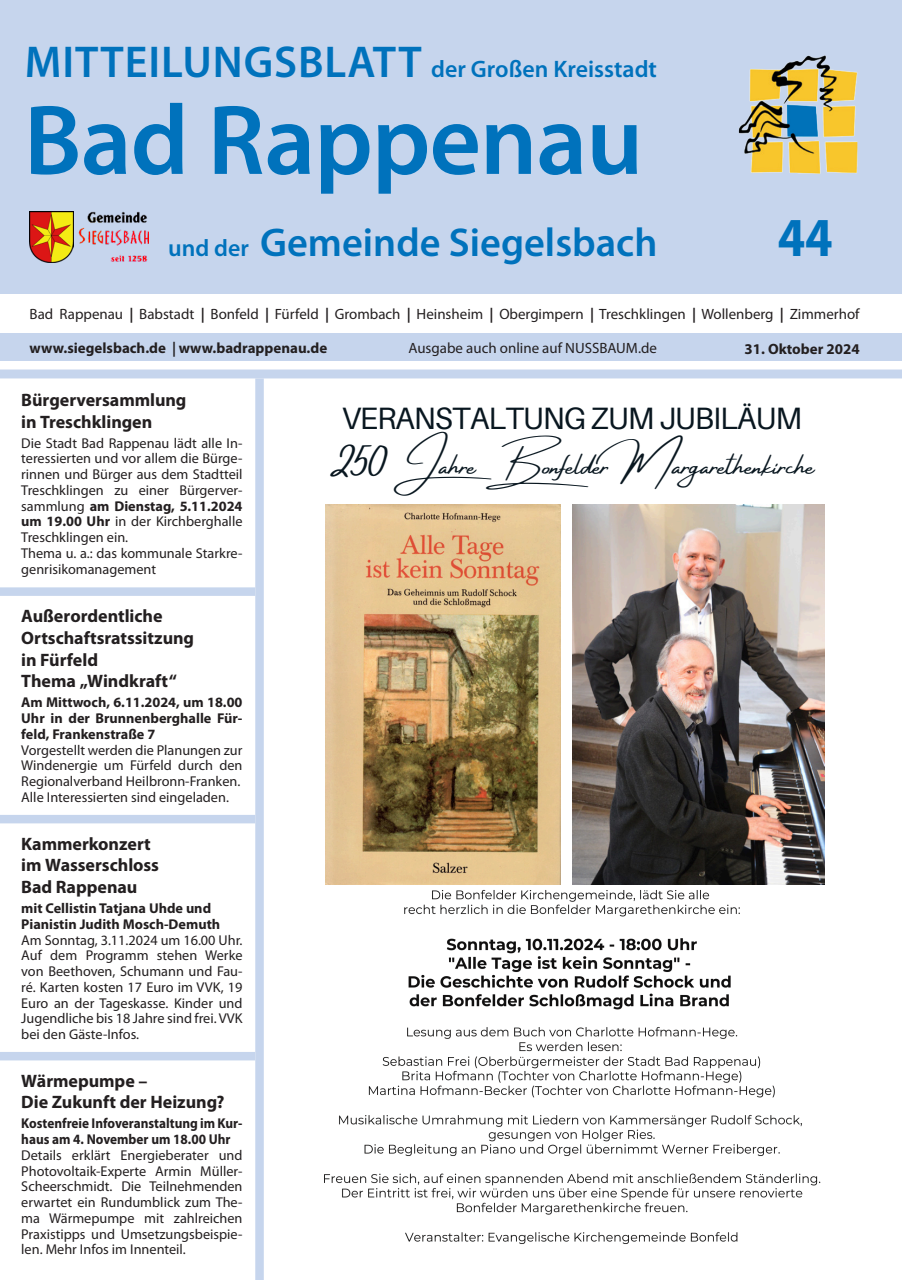
<style>
.page{position:relative;width:902px;height:1280px;background:#fff}
.page>*{position:absolute;margin:0;border:0;box-sizing:border-box;transform-origin:0 0}
.t1{font:600 100.05px "Myriad Pro";letter-spacing:-.01em;color:#0072bc}
.t2{font:700 55.2px "Myriad Pro";color:#0072bc;scale:.9 1}
.t3{font:600 40.35px "Myriad Pro";color:#0072bc}
.t4{font:30.9px "Aileron";letter-spacing:-.035em;color:#091720}
.t5{font:29.25px "Amsterdam Four";letter-spacing:-.005em;color:#091720}
.t6{font:600 23.85px "Myriad Pro";color:#0072bc}
.NM_Teaser_Überschrift{font:700 18px/21.8px "Myriad Pro";letter-spacing:-.005em;color:#231f20}
.t7{font:15px "Myriad Pro";color:#231f20}
.t8{font:700 15px "Myriad Pro";color:#231f20}
.NM_Teaser_Grundtext{font:14.25px/15.8px "Myriad Pro";color:#231f20;text-align:justify}
.NM_Teaser_Grundtext-2{font:700 14.25px/15.8px "Myriad Pro";color:#231f20}
.NM_Teaser_Grundtext-3{font:700 14.25px/15.8px "Myriad Pro";color:#231f20;scale:.93 1}
.s1{font-size:44.85px}
.s2{font-size:23.85px}
.s3{font-weight:700;font-style:italic}
.s4{font-style:italic}
.s5{font-weight:700}
</style>
<div class="page">
<div style="left:0;top:333px;width:901px;height:27px;background:#c6d5ed"></div>
<div style="left:0;top:0;width:901px;height:293px;background:#c6d5ed"></div>
<img style="left:738px;top:55px;width:119px;height:119px">
<div style="left:0;top:369px;width:901px;height:9px;background:#c6d5ed"></div>
<img style="left:30px;top:211px;width:44px;height:52px">
<img style="left:79px;top:212px;width:70px;height:50px">
<div style="left:0;top:587px;width:255px;height:9px;background:#c6d5ed"></div>
<div style="left:0;top:1052px;width:255px;height:8px;background:#c6d5ed"></div>
<div style="left:0;top:815px;width:255px;height:8px;background:#c6d5ed"></div>
<div style="left:255px;top:378px;width:9px;height:902px;background:#c6d5ed"></div>
<img style="left:325px;top:504px;width:235px;height:380px">
<img style="left:572px;top:504px;width:252px;height:380px">
<img style="left:324px;top:889px;width:497px;height:355px">
<h3 class="t6" style="left:25px;top:54px;width:633px"><span class="s1">MITTEILUNGSBLATT</span> der Großen Kreisstadt</h3>
<h1 class="t1" style="left:24px;top:77px;width:620px">Bad Rappenau</h1>
<h3 class="t3" style="left:168px;top:217px;width:491px"><span class="s2">und der</span> Gemeinde Siegelsbach</h3>
<h2 class="t2" style="left:777px;top:202px;width:63px">44</h2>
<p class="t7" style="left:30px;top:305px;width:831px">Bad Rappenau <span class="s3">|</span> Babstadt <span class="s3">|</span> Bonfeld <span class="s3">|</span> Fürfeld <span class="s3">|</span> Grombach <span class="s3">|</span> Heinsheim <span class="s3">|</span> Obergimpern <span class="s3">|</span> Treschklingen <span class="s3">|</span> Wollenberg <span class="s3">|</span> Zimmerhof</p>
<p class="t8" style="left:30px;top:338px;width:299px">www.siegelsbach.de <span class="s4">|</span> www.badrappenau.de</p>
<p class="t8" style="left:744px;top:339px;width:117px">31. Oktober 2024</p>
<p class="t7" style="left:408px;top:339px;width:250px">Ausgabe auch online auf NUSSBAUM.de</p>
<p class="NM_Teaser_Überschrift" style="left:21px;top:388px;width:167px">Bürgerversammlung in Treschklingen</p>
<p class="NM_Teaser_Grundtext" style="left:21px;top:435px;width:223px">Die Stadt Bad Rappenau lädt alle In&shy;teressierten und vor allem die Bürge&shy;rinnen und Bürger aus dem Stadtteil Treschklingen zu einer Bürgerver&shy;sammlung <span class="s5">am Dienstag, 5.11.2024 um 19.00 Uhr</span> in der Kirchberghalle Treschklingen ein.</p>
<p class="NM_Teaser_Grundtext" style="left:21px;top:545px;width:223px">Thema u. a.: das kommunale Starkre&shy;genrisikomanagement</p>
<p class="NM_Teaser_Überschrift" style="left:21px;top:605px;width:174px">Außerordentliche<br>Ortschaftsratssitzung in Fürfeld</p>
<p class="NM_Teaser_Überschrift" style="left:21px;top:670px;width:157px">Thema „Windkraft“</p>
<p class="NM_Teaser_Grundtext-2" style="left:21px;top:694px;width:223px;text-align:justify">Am Mittwoch, 6.11.2024, um 18.00<br>Uhr in der Brunnenberghalle Für&shy;feld, Frankenstraße 7</p>
<p class="NM_Teaser_Grundtext" style="left:21px;top:742px;width:223px">Vorgestellt werden die Planungen zur Windenergie um Fürfeld durch den Regionalverband Heilbronn-Franken.</p>
<p class="NM_Teaser_Grundtext" style="left:21px;top:789px;width:209px">Alle Interessierten sind eingeladen.</p>
<p class="NM_Teaser_Überschrift" style="left:21px;top:832px;width:139px">Kammerkonzert im Wasserschloss<br>Bad Rappenau</p>
<p class="NM_Teaser_Grundtext-2" style="left:21px;top:900px;width:200px">mit Cellistin Tatjana Uhde und<br>Pianistin Judith Mosch-Demuth</p>
<p class="NM_Teaser_Grundtext" style="left:21px;top:932px;width:223px">Am Sonntag, 3.11.2024 um 16.00 Uhr.<br>Auf dem Programm stehen Werke von Beethoven, Schumann und Fau&shy;ré. Karten kosten 17 Euro im VVK, 19<br>Euro an der Tageskasse. Kinder und Jugendliche bis 18 Jahre sind frei. VVK bei den Gäste-Infos.</p>
<p class="NM_Teaser_Überschrift" style="left:21px;top:1069px;width:205px">Wärmepumpe –<br>Die Zukunft der Heizung?</p>
<p class="NM_Teaser_Grundtext-3" style="left:21px;top:1115px;width:239px">Kostenfreie Infoveranstaltung im Kur&shy;haus am 4. November um 18.00 Uhr</p>
<p class="NM_Teaser_Grundtext" style="left:21px;top:1147px;width:223px">Details erklärt Energieberater und Photovoltaik-Experte Armin Müller-Scheerschmidt. Die Teilnehmenden erwartet ein Rundumblick zum The&shy;ma Wärmepumpe mit zahlreichen Praxistipps und Umsetzungsbeispie&shy;len. Mehr Infos im Innenteil.</p>
<p class="t4" style="left:342px;top:401px;width:462px">VERANSTALTUNG ZUM JUBILÄUM</p>
<p class="t5" style="left:329px;top:450px;width:486px">250 Jahre Bonfelder Margarethenkirche</p>
</div>
